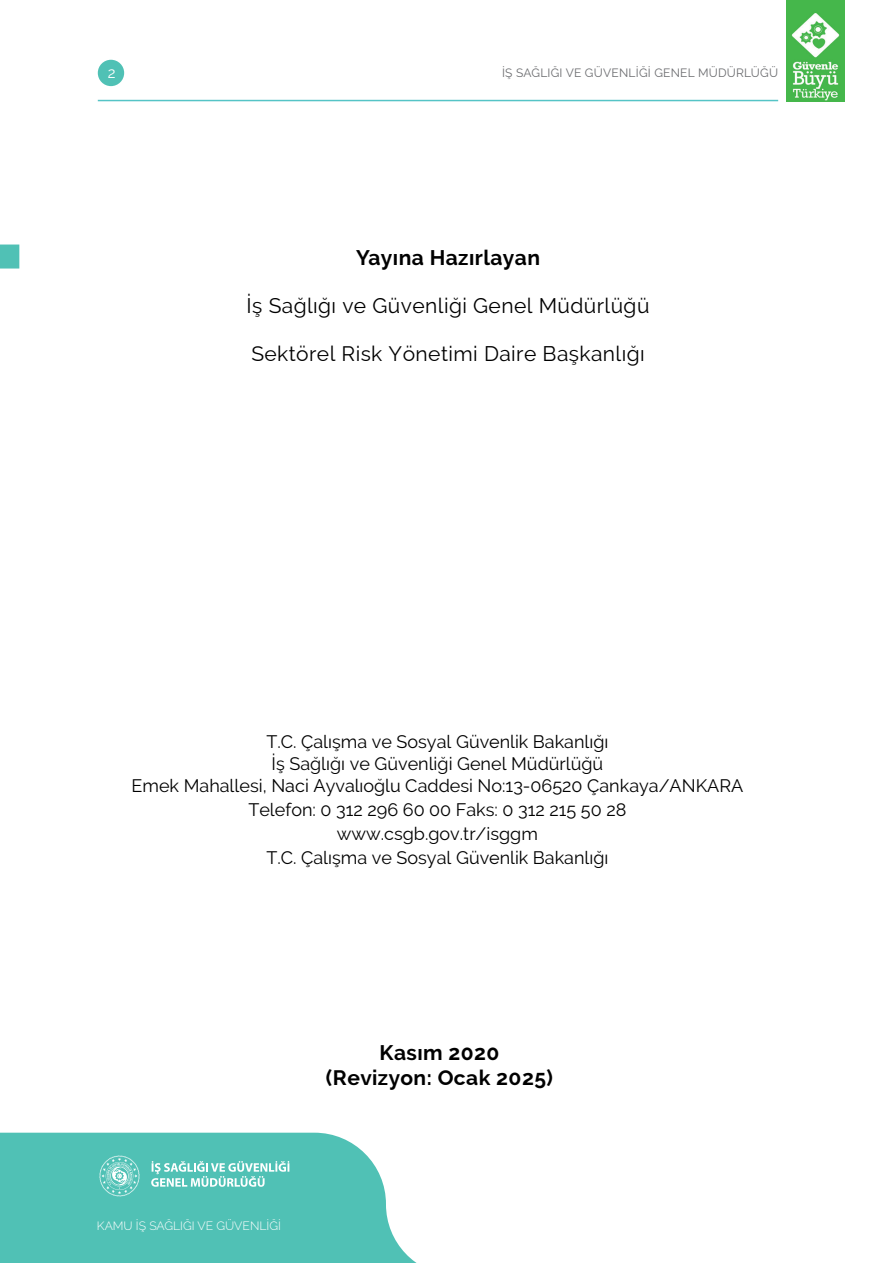
<style>
.page{position:relative;width:893px;height:1263px;background:#fff}
.page>*{position:absolute;margin:0;border:0;box-sizing:border-box;transform-origin:0 0}
.t1{font:21px "Raleway";letter-spacing:.02em;color:#000}
.t2{font:700 21px/25.2px "Raleway";letter-spacing:.02em;color:#000;text-align:center}
.t3{font:18px/21.6px "Raleway";color:#000;text-align:center}
.t4{font:15px "Raleway";color:#fff}
.t5{font:12px "Raleway";letter-spacing:.02em;color:#6c6d70}
.t6{font:300 12px "Raleway";color:#fff}
.s1{font-style:inherit}
</style>
<div class="page">
<svg style="left:0;top:1133px;width:417px;height:130px;background:#60c7bc"></svg>
<div style="left:0;top:245px;width:19px;height:24px;background:#50c1b5"></div>
<hr style="left:98px;top:100px;width:680px;height:1px;background:#55c4c6">
<div style="left:98px;top:60px;width:26px;height:26px;background:#50c1b5;border-radius:50%"></div>
<svg style="left:168px;top:1161px;width:121px;height:26px;background:#84d3ca"></svg>
<img style="left:787px;top:0;width:58px;height:102px">
<img style="left:71px;top:1153px;width:97px;height:46px">
<p class="t4" style="left:108px;top:64px;width:9px">2</p>
<p class="t5" style="left:502px;top:65px;width:278px">İŞ SAĞLIĞI VE GÜVENLİĞİ GENEL MÜDÜRLÜĞÜ</p>
<p class="t2" style="left:356px;top:245px;width:186px">Yayına Hazırlayan</p>
<p class="t1" style="left:247px;top:293px;width:404px">İş Sağlığı ve Güvenliği Genel Müdürlüğü</p>
<p class="t1" style="left:251px;top:337px;width:395px">Sektörel Risk Yönetimi Daire Başkanlığı</p>
<p class="t3" style="left:132px;top:731px;width:613px">T.C. Çalışma ve Sosyal <span class="s1">Güvenlik</span> Bakanlığı<br>İş Sağlığı ve Güvenliği Genel Müdürlüğü<br>Emek Mahallesi, <span class="s1">Naci Ayvalıoğlu</span> Cadde<span class="s1">si</span> No:13-06520 Çankaya/ANKARA</p>
<p class="t3" style="left:248px;top:797px;width:379px;line-height:24px">Telefon: 0 312 296 60 00 Faks: 0 312 215 50 28 www.csgb.gov.tr/isggm<br>T.C. Çalışma ve Sosyal <span class="s1">Güvenlik</span> Bakanlığı</p>
<p class="t2" style="left:326px;top:1040px;width:228px">Kasım 2020 (Revizyon: Ocak 2025)</p>
<p class="t6" style="left:97px;top:1219px;width:186px">KAMU İŞ SAĞLIĞI VE GÜVENLİĞİ</p>
</div>
